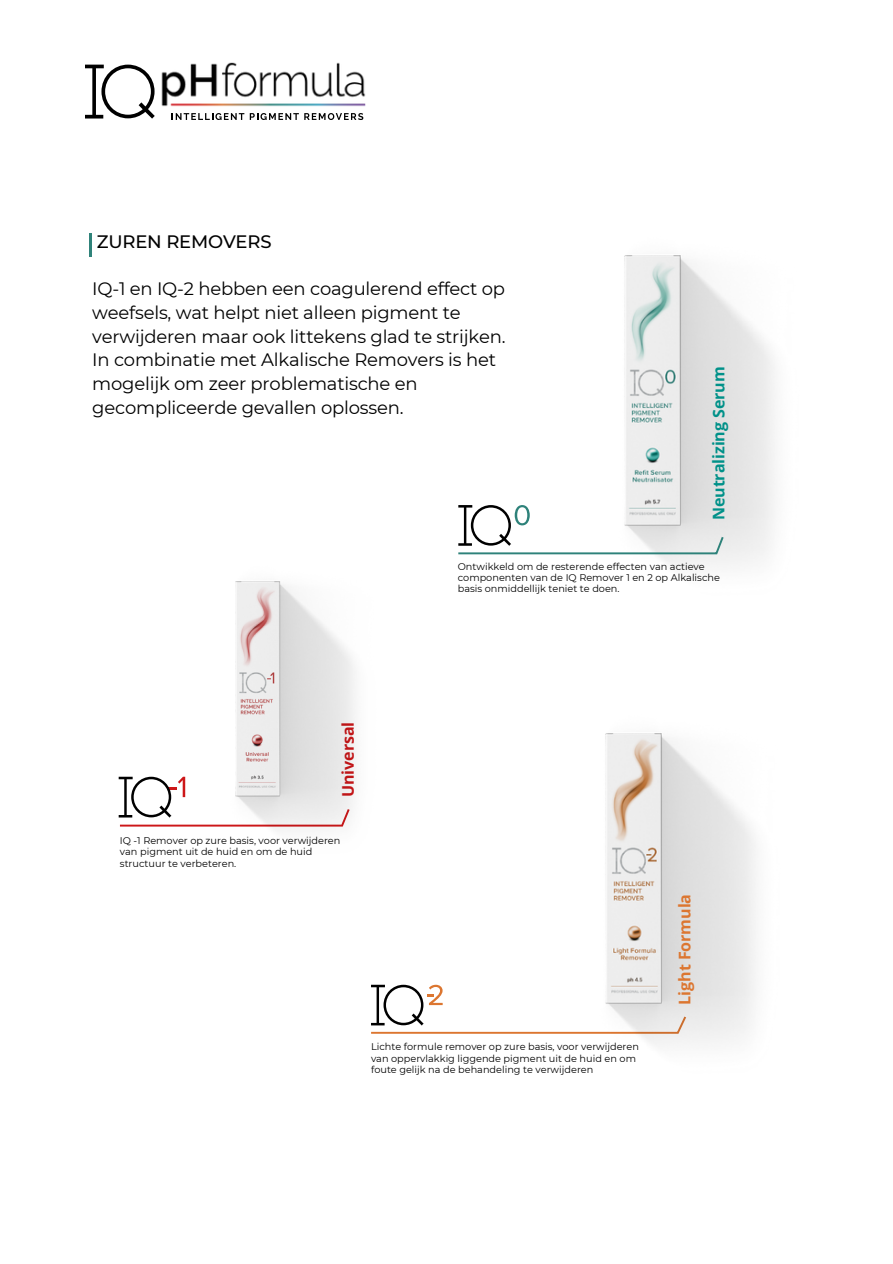
<style>
.page{position:relative;width:893px;height:1264px;background:#fff}
.page>*{position:absolute;margin:0;border:0;box-sizing:border-box;transform-origin:0 0}
.t1{font:18px/23.5px "Montserrat";letter-spacing:-.01em;color:#000}
.t2{font:500 18px "Montserrat";letter-spacing:-.01em;color:#000}
.t3{font:700 16.05px "Open Sans";letter-spacing:-.005em;color:#009189}
.t4{font:700 16.05px "Open Sans";letter-spacing:-.005em;color:#dc7630}
.t5{font:700 16.05px "Open Sans";letter-spacing:-.005em;color:#cd1719}
.t6{font:9.75px/11.4px "Montserrat";color:#000}
</style>
<div class="page">
<hr style="left:89px;top:232px;width:3px;height:24px;background:#30837a">
<svg style="left:85px;top:65px;width:70px;height:54px"></svg>
<img style="left:161px;top:62px;width:205px;height:45px">
<svg style="left:172px;top:113px;width:72px;height:7px"></svg>
<svg style="left:250px;top:113px;width:113px;height:7px"></svg>
<img style="left:427px;top:733px;width:329px;height:312px">
<img style="left:458px;top:255px;width:317px;height:312px">
<svg style="left:458px;top:505px;width:265px;height:49px"></svg>
<svg style="left:371px;top:984px;width:315px;height:49px"></svg>
<img style="left:118px;top:581px;width:315px;height:279px">
<h1 class="t2" style="left:97px;top:231px;width:176px">ZUREN REMOVERS</h1>
<p class="t1" style="left:92px;top:277px;width:415px">IQ-1 en IQ-2 hebben een coagulerend effect op weefsels, wat helpt niet alleen pigment te verwijderen maar ook littekens glad te strijken.<br>In combinatie met Alkalische Removers is het mogelijk om zeer problematische en gecompliceerde gevallen oplossen.</p>
<h2 class="t3" style="left:707px;top:520px;width:155px;rotate:-90deg">Neutralizing Serum</h2>
<p class="t6" style="left:457px;top:560px;width:264px">Ontwikkeld om de resterende effecten van actieve componenten van de IQ Remover 1 en 2 op Alkalische basis onmiddellijk teniet te doen.</p>
<h2 class="t5" style="left:337px;top:797px;width:77px;rotate:-90deg">Universal</h2>
<p class="t6" style="left:120px;top:834px;width:222px">IQ -1 Remover op zure basis, voor verwijderen van pigment uit de huid en om de huid structuur te verbeteren.</p>
<p class="t6" style="left:371px;top:1041px;width:269px">Lichte formule remover op zure basis, voor verwijderen van oppervlakkig liggende pigment uit de huid en om foute gelijk na de behandeling te verwijderen</p>
<h2 class="t4" style="left:673px;top:1004px;width:112px;rotate:-90deg">Light Formula</h2>
</div>
